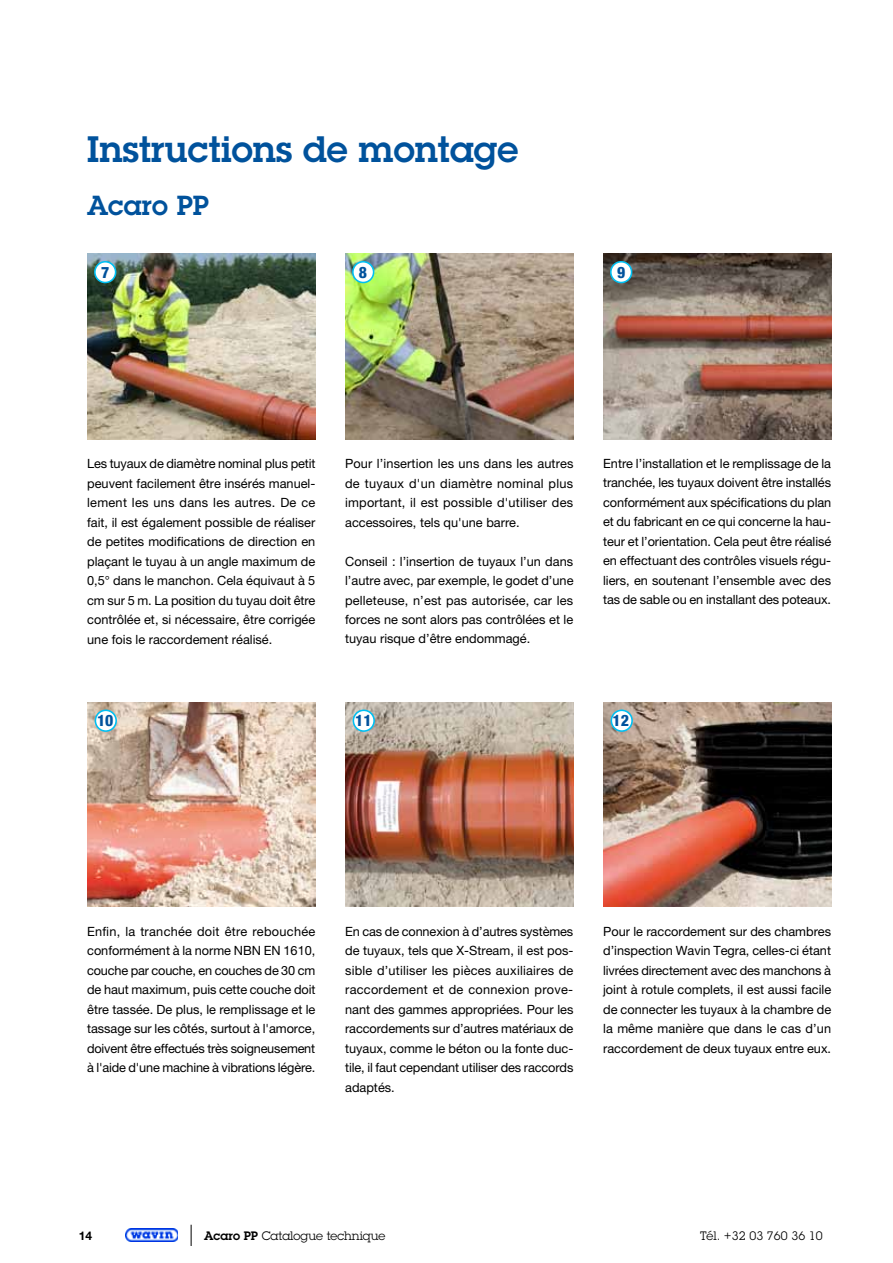
<style>
.page{position:relative;width:893px;height:1263px;background:#fff}
.page>*{position:absolute;margin:0;border:0;box-sizing:border-box;transform-origin:0 0}
.t1{font:600 36px "Lubalin Graph Std";color:#00529c}
.t2{font:600 27px "Lubalin Graph Std";color:#00529c}
.t3{font:800 condensed 15.75px "Helvetica Neue LT Pro";color:#00529c}
.t4{font:12.75px/19.5px "Helvetica Neue LT Pro";color:#000;text-align:justify}
.t5{font:12px "Lubalin Graph Std";color:#000}
.t6{font:700 12px "Helvetica Neue LT Pro";color:#000}
.s1{font-weight:600}
</style>
<div class="page">
<img style="left:87px;top:254px;width:228px;height:185px">
<img style="left:345px;top:254px;width:228px;height:185px">
<img style="left:87px;top:702px;width:228px;height:205px">
<img style="left:345px;top:702px;width:228px;height:205px">
<img style="left:603px;top:702px;width:228px;height:205px">
<img style="left:603px;top:254px;width:228px;height:185px">
<div style="left:95px;top:710px;width:21px;height:21px;background:#fff;border-radius:50%"></div>
<div style="left:95px;top:709px;width:22px;height:23px;border:2px solid #00c0f3;border-radius:50%"></div>
<div style="left:353px;top:710px;width:21px;height:21px;background:#fff;border-radius:50%"></div>
<div style="left:353px;top:709px;width:22px;height:23px;border:2px solid #00c0f3;border-radius:50%"></div>
<div style="left:611px;top:710px;width:21px;height:21px;background:#fff;border-radius:50%"></div>
<div style="left:611px;top:709px;width:22px;height:23px;border:2px solid #00c0f3;border-radius:50%"></div>
<div style="left:611px;top:262px;width:21px;height:20px;background:#fff;border-radius:50%"></div>
<div style="left:610px;top:261px;width:22px;height:22px;border:2px solid #00c0f3;border-radius:50%"></div>
<div style="left:353px;top:262px;width:21px;height:20px;background:#fff;border-radius:50%"></div>
<div style="left:352px;top:261px;width:22px;height:22px;border:2px solid #00c0f3;border-radius:50%"></div>
<div style="left:95px;top:262px;width:21px;height:20px;background:#fff;border-radius:50%"></div>
<div style="left:94px;top:261px;width:22px;height:22px;border:2px solid #00c0f3;border-radius:50%"></div>
<img style="left:125px;top:1229px;width:53px;height:13px">
<svg style="left:191px;top:1225px;width:1px;height:21px"></svg>
<h1 class="t1" style="left:87px;top:126px;width:433px">Instructions de montage</h1>
<h2 class="t2" style="left:87px;top:187px;width:123px">Acaro PP</h2>
<p class="t3" style="left:101px;top:262px;width:10px">7</p>
<p class="t3" style="left:359px;top:262px;width:10px">8</p>
<p class="t3" style="left:617px;top:262px;width:10px">9</p>
<p class="t4" style="left:87px;top:454px;width:230px">Les tuyaux de diamètre nominal plus petit peuvent facilement être insérés manuel&shy;lement les uns dans les autres. De ce fait, il est également possible de réaliser de petites modifications de direction en plaçant le tuyau à un angle maximum de 0,5° dans le manchon. Cela équivaut à 5 cm sur 5 m. La position du tuyau doit être contrôlée et, si nécessaire, être corrigée une fois le raccordement réalisé.</p>
<p class="t4" style="left:345px;top:453px;width:230px">Pour l’insertion les uns dans les autres de tuyaux d'un diamètre nominal plus important, il est possible d'utiliser des accessoires, tels qu'une barre.</p>
<p class="t4" style="left:345px;top:551px;width:230px">Conseil : l’insertion de tuyaux l’un dans l’autre avec, par exemple, le godet d’une pelleteuse, n’est pas autorisée, car les forces ne sont alors pas contrôlées et le tuyau risque d’être endommagé.</p>
<p class="t4" style="left:603px;top:453px;width:230px">Entre l’installation et le remplissage de la tranchée, les tuyaux doivent être installés conformément aux spécifications du plan et du fabricant en ce qui concerne la hau&shy;teur et l’orientation. Cela peut être réalisé en effectuant des contrôles visuels régu&shy;liers, en soutenant l’ensemble avec des tas de sable ou en installant des poteaux.</p>
<p class="t3" style="left:97px;top:711px;width:18px">10</p>
<p class="t3" style="left:355px;top:711px;width:18px">11</p>
<p class="t3" style="left:613px;top:711px;width:18px">12</p>
<p class="t4" style="left:87px;top:921px;width:230px">Enfin, la tranchée doit être rebouchée conformément à la norme NBN EN 1610, couche par couche, en couches de 30 cm de haut maximum, puis cette couche doit être tassée. De plus, le remplissage et le tassage sur les côtés, surtout à l'amorce, doivent être effectués très soigneusement à l'aide d'une machine à vibrations légère.</p>
<p class="t4" style="left:345px;top:921px;width:230px">En cas de connexion à d’autres systèmes de tuyaux, tels que X-Stream, il est pos&shy;sible d’utiliser les pièces auxiliaires de raccordement et de connexion prove&shy;nant des gammes appropriées. Pour les raccordements sur d’autres matériaux de tuyaux, comme le béton ou la fonte duc&shy;tile, il faut cependant utiliser des raccords adaptés.</p>
<p class="t4" style="left:603px;top:921px;width:230px">Pour le raccordement sur des chambres d’inspection Wavin Tegra, celles-ci étant livrées directement avec des manchons à joint à rotule complets, il est aussi facile de connecter les tuyaux à la chambre de la même manière que dans le cas d’un raccordement de deux tuyaux entre eux.</p>
<p class="t6" style="left:79px;top:1228px;width:15px">14</p>
<p class="t5" style="left:204px;top:1228px;width:183px"><span class="s1">Acaro PP</span> Catalogue technique</p>
<p class="t5" style="left:700px;top:1228px;width:124px">Tél. +32 03 760 36 10</p>
</div>
